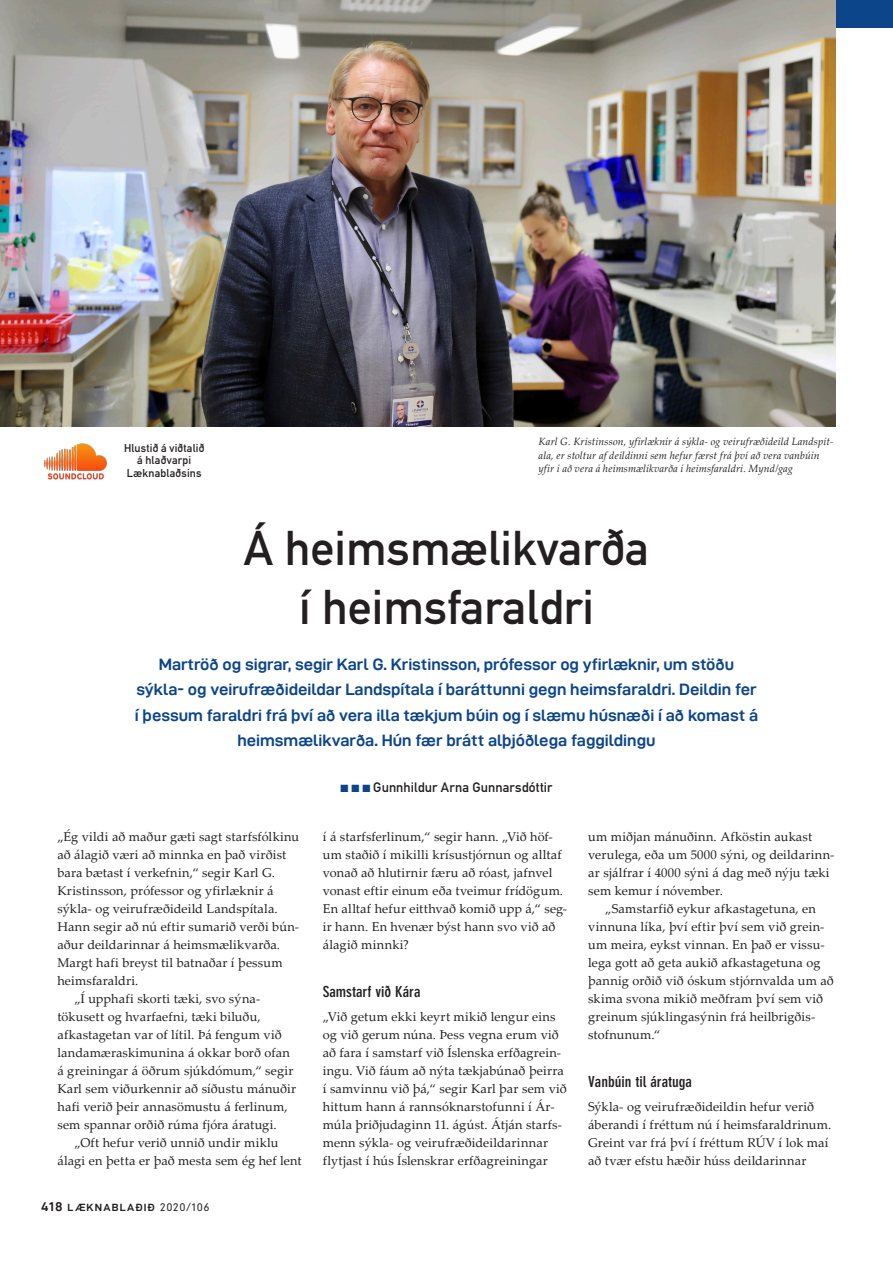
<style>
.page{position:relative;width:893px;height:1263px;background:#fff}
.page>*{position:absolute;margin:0;border:0;box-sizing:border-box;transform-origin:0 0}
.t1{font:700 48px/58.5px "DIN Alternate";color:#231f20;text-align:center}
.t2{font:16.5px/25.5px "D DIN Exp Bold";color:#0c4589;text-align:center}
.t3{font:700 condensed 15px "DIN Neuzeit Grotesk";color:#231f20;scale:1.1 1}
.t4{font:700 13.5px "DIN Alternate";letter-spacing:.01em;color:#231f20}
.t5{font:12.75px/18px "Palatino Linotype";letter-spacing:.015em;color:#231f20}
.t6{font:11.25px/12.3px "DIN Mittelschrift";letter-spacing:.015em;color:#231f20;text-align:center}
.t7{font:italic 10.5px/13.5px "Palatino Linotype";letter-spacing:.01em;color:#231f20}
.t8{font:10.5px "D DIN Exp Bold";letter-spacing:.11em;color:#231f20}
.s1{font-size:12.75px}
.s2{font-family:"DIN Neuzeit Grotesk";font-weight:300}
.s3{color:#0c4589}
</style>
<div class="page">
<div style="left:0;top:0;width:893px;height:27px;background:#0c4589"></div>
<img style="left:44px;top:443px;width:63px;height:37px">
<img style="left:0;top:0;width:836px;height:426px">
<p class="t6" style="left:124px;top:442px;width:82px">Hlustið á viðtalið á hlaðvarpi<br>Læknablaðsins</p>
<p class="t7" style="left:539px;top:435px;width:296px">Karl G. Kristinsson, yfirlæknir á sýkla- og veirufræðideild Landspít&shy;ala, er stoltur af deildinni sem hefur færst frá því að vera vanbúin yfir í að vera á heimsmælikvarða í heimsfaraldri. Mynd/gag</p>
<h1 class="t1" style="left:244px;top:516px;width:407px">Á heimsmælikvarða í heimsfaraldri</h1>
<p class="t2" style="left:135px;top:651px;width:625px">Martröð og sigrar, segir Karl G. Kristinsson, prófessor og yfirlæknir, um stöðu sýkla- og veirufræðideildar Landspítala í baráttunni gegn heimsfaraldri. Deildin fer í þessum faraldri frá því að vera illa tækjum búin og í slæmu húsnæði í að komast á heimsmælikvarða. Hún fær brátt alþjóðlega faggildingu</p>
<p class="t5" style="left:57px;top:827px;width:243px">„Ég vildi að maður gæti sagt starfsfólkinu</p>
<p class="t5" style="left:57px;top:845px;width:230px">að álagið væri að minnka en það virðist</p>
<p class="t5" style="left:57px;top:863px;width:219px">bara bætast í verkefnin,“ segir Karl G.</p>
<p class="t5" style="left:57px;top:881px;width:218px">Kristinsson, prófessor og yfirlæknir á</p>
<p class="t5" style="left:57px;top:899px;width:222px">sýkla- og veirufræðideild Landspítala.</p>
<p class="t5" style="left:57px;top:917px;width:243px">Hann segir að nú eftir sumarið verði bún-</p>
<p class="t5" style="left:57px;top:935px;width:224px">aður deildarinnar á heimsmælikvarða.</p>
<p class="t5" style="left:57px;top:953px;width:227px">Margt hafi breyst til batnaðar í þessum</p>
<p class="t5" style="left:57px;top:971px;width:83px">heimsfaraldri.</p>
<p class="t5" style="left:74px;top:989px;width:187px">„Í upphafi skorti tæki, svo sýna-</p>
<p class="t5" style="left:57px;top:1007px;width:205px">tökusett og hvarfaefni, tæki biluðu,</p>
<p class="t5" style="left:57px;top:1025px;width:226px">afkastagetan var of lítil. Þá fengum við</p>
<p class="t5" style="left:57px;top:1043px;width:234px">landamæraskimunina á okkar borð ofan</p>
<p class="t5" style="left:57px;top:1061px;width:238px">á greiningar á öðrum sjúkdómum,“ segir</p>
<p class="t5" style="left:57px;top:1079px;width:240px">Karl sem viðurkennir að síðustu mánuðir</p>
<p class="t5" style="left:57px;top:1097px;width:232px">hafi verið þeir annasömustu á ferlinum,</p>
<p class="t5" style="left:57px;top:1115px;width:221px">sem spannar orðið rúma fjóra áratugi.</p>
<p class="t5" style="left:74px;top:1133px;width:206px">„Oft hefur verið unnið undir miklu</p>
<p class="t5" style="left:57px;top:1151px;width:246px">álagi en þetta er það mesta sem ég hef lent</p>
<p class="t8" style="left:41px;top:1202px;width:169px"><span class="s1">418</span> LÆKNABLAÐIÐ <span class="s2">2020/106</span></p>
<p class="t4" style="left:341px;top:776px;width:213px"><span class="s3">■</span> <span class="s3">■</span> <span class="s3">■</span> Gunnhildur Arna Gunnarsdóttir</p>
<p class="t5" style="left:323px;top:827px;width:246px">í á starfsferlinum,“ segir hann. „Við höf&shy;um staðið í mikilli krísustjórnun og alltaf vonað að hlutirnir færu að róast, jafnvel vonast eftir einum eða tveimur frídögum.<br>En alltaf hefur eitthvað komið upp á,“ seg&shy;ir hann. En hvenær býst hann svo við að álagið minnki?</p>
<p class="t3" style="left:323px;top:983px;width:90px">Samstarf við Kára</p>
<p class="t5" style="left:323px;top:1007px;width:246px">„Við getum ekki keyrt mikið lengur eins og við gerum núna. Þess vegna erum við að fara í samstarf við Íslenska erfðagrein&shy;ingu. Við fáum að nýta tækjabúnað þeirra í samvinnu við þá,“ segir Karl þar sem við hittum hann á rannsóknarstofunni í Ár&shy;múla þriðjudaginn 11. ágúst. Átján starfs&shy;menn sýkla- og veirufræðideildarinnar flytjast í hús Íslenskrar erfðagreiningar</p>
<p class="t5" style="left:588px;top:827px;width:248px">um miðjan mánuðinn. Afköstin aukast verulega, eða um 5000 sýni, og deildarinn&shy;ar sjálfrar í 4000 sýni á dag með nýju tæki sem kemur í nóvember.</p>
<p class="t5" style="left:588px;top:899px;width:247px;text-indent:17px">„Samstarfið eykur afkastagetuna, en vinnuna líka, því eftir því sem við grein&shy;um meira, eykst vinnan. En það er vissu&shy;lega gott að geta aukið afkastagetuna og þannig orðið við óskum stjórnvalda um að skima svona mikið meðfram því sem við greinum sjúklingasýnin frá heilbrigðis&shy;stofnunum.“</p>
<p class="t3" style="left:588px;top:1073px;width:96px">Vanbúin til áratuga</p>
<p class="t5" style="left:588px;top:1097px;width:245px">Sýkla- og veirufræðideildin hefur verið áberandi í fréttum nú í heimsfaraldrinum.<br>Greint var frá því í fréttum RÚV í lok maí að tvær efstu hæðir húss deildarinnar</p>
</div>
